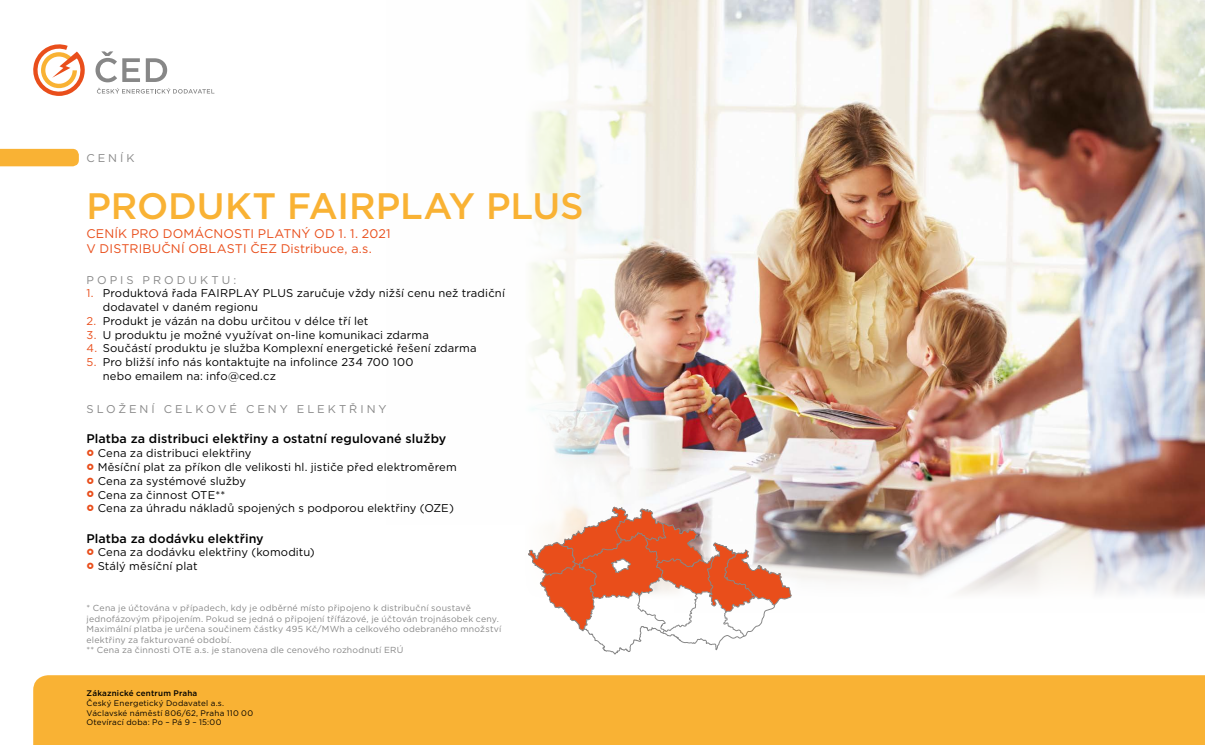
<style>
.page{position:relative;width:1205px;height:745px;background:#fff}
.page>*{position:absolute;margin:0;border:0;box-sizing:border-box;transform-origin:0 0}
.t1{font:500 36.75px "Gotham";letter-spacing:-.005em;color:#f9b234}
.t2{font:500 12.5px "Gotham";letter-spacing:.01em;color:#000}
.t3{font:12.5px/15px "Gotham";letter-spacing:.01em;color:#e94e1b}
.t4{font:11.25px/13.8px "Gotham";letter-spacing:.01em;color:#000}
.t5{font:11.25px "Gotham";letter-spacing:.27em;color:#878787}
.t6{font:8.75px/10.5px "Gotham";letter-spacing:.02em;color:#878787}
.t7{font:8px/9.6px "Gotham";letter-spacing:.025em;color:#000}
.t8{font:500 8px "Gotham";letter-spacing:.02em;color:#000}
.s1{color:#e94e1b}
</style>
<div class="page">
<div style="left:33px;top:675px;width:1172px;height:69px;background:#f9b234"></div>
<img style="left:530px;top:0;width:675px;height:596px">
<svg style="left:0;top:149px;width:79px;height:17px"></svg>
<svg style="left:528px;top:506px;width:265px;height:148px"></svg>
<svg style="left:95px;top:51px;width:45px;height:31px"></svg>
<svg style="left:146px;top:58px;width:21px;height:24px"></svg>
<svg style="left:33px;top:44px;width:52px;height:52px"></svg>
<svg style="left:97px;top:88px;width:117px;height:5px"></svg>
<p class="t5" style="left:87px;top:151px;width:50px">CENÍK</p>
<h1 class="t1" style="left:87px;top:182px;width:499px">PRODUKT FAIRPLAY PLUS</h1>
<p class="t3" style="left:87px;top:225px;width:305px">CENÍK PRO DOMÁCNOSTI PLATNÝ OD 1. 1. 2021<br>V DISTRIBUČNÍ OBLASTI ČEZ Distribuce, a.s.</p>
<p class="t5" style="left:87px;top:272px;width:151px">POPIS PRODUKTU:</p>
<p class="t4" style="left:103px;top:286px;width:404px;text-indent:-16px"><span class="s1">1.</span> Produktová řada FAIRPLAY PLUS zaručuje vždy nižší cenu než tradiční dodavatel v daném regionu</p>
<p class="t4" style="left:87px;top:313px;width:283px"><span class="s1">2.</span> Produkt je vázán na dobu určitou v délce tří let</p>
<p class="t4" style="left:87px;top:327px;width:344px"><span class="s1">3.</span> U produktu je možné využívat on-line komunikaci zdarma</p>
<p class="t4" style="left:87px;top:341px;width:391px"><span class="s1">4.</span> Součástí produktu je služba Komplexní energetické řešení zdarma</p>
<p class="t4" style="left:103px;top:355px;width:312px;text-indent:-16px"><span class="s1">5.</span> Pro bližší info nás kontaktujte na infolince 234 700 100 nebo emailem na: info@ced.cz</p>
<p class="t5" style="left:87px;top:402px;width:52px">Slo žení</p>
<p class="t5" style="left:164px;top:402px;width:12px">celkov</p>
<p class="t5" style="left:230px;top:402px;width:28px">é ceny</p>
<p class="t5" style="left:297px;top:402px;width:11px">elekt</p>
<p class="t5" style="left:349px;top:402px;width:21px">ř iny</p>
<p class="t2" style="left:87px;top:430px;width:361px">Platba za distribuci elektřiny a ostatní regulované služby</p>
<p class="t4" style="left:98px;top:446px;width:361px">Cena za distribuci elektřiny<br>Měsíční plat za příkon dle velikosti hl. jističe před elektroměrem Cena za systémové služby<br>Cena za činnost OTE**<br>Cena za úhradu nákladů spojených s podporou elektřiny (OZE)</p>
<p class="t2" style="left:87px;top:529px;width:179px">Platba za dodávku elektřiny</p>
<p class="t4" style="left:98px;top:545px;width:219px">Cena za dodávku elektřiny (komoditu)<br>Stálý měsíční plat</p>
<p class="t6" style="left:87px;top:602px;width:416px">* Cena je účtována v případech, kdy je odběrné místo připojeno k distribuční soustavě jednofázovým připojením. Pokud se jedná o připojení třífázové, je účtován trojnásobek ceny.<br>Maximální platba je určena součinem částky 495 Kč/MWh a celkového odebraného množství elektřiny za fakturované období.<br>** Cena za činnosti OTE a.s. je stanovena dle cenového rozhodnutí ERÚ</p>
<p class="t8" style="left:87px;top:687px;width:112px">Zákaznické centrum Praha</p>
<p class="t7" style="left:87px;top:697px;width:168px">Český Energetický Dodavatel a.s.<br>Václavské náměstí 806/62, Praha 110 00<br>Otevírací doba: Po – Pá 9 – 15:00</p>
</div>
